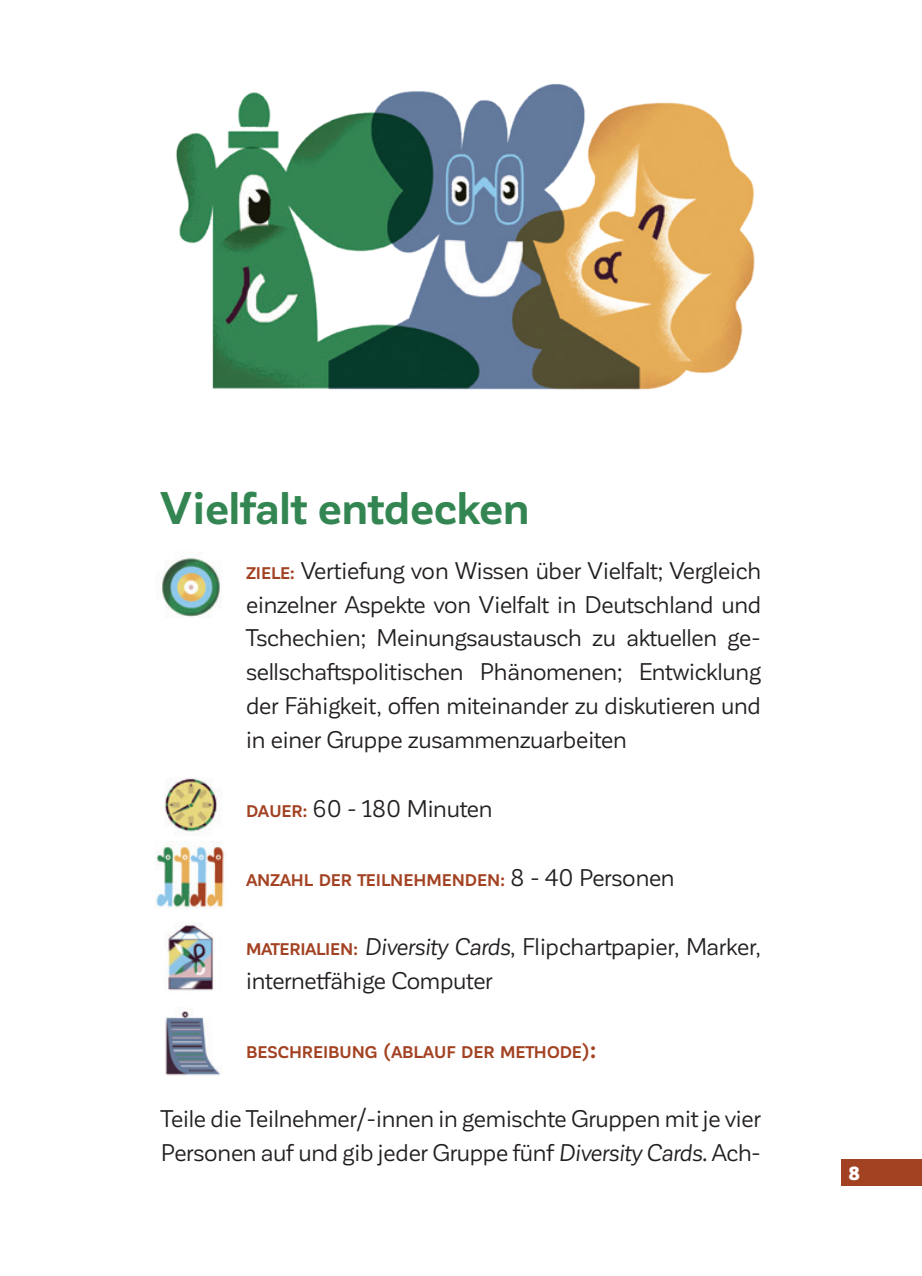
<style>
.page{position:relative;width:922px;height:1276px;background:#fff}
.page>*{position:absolute;margin:0;border:0;box-sizing:border-box;transform-origin:0 0}
.t1{font:700 45px "Corporative Sans";letter-spacing:-.01em;color:#338652}
.t2{font:23.75px/33.8px "Corporative Sans";letter-spacing:-.01em;color:#231f20}
.t3{font:900 18.75px "Corporative Sans";color:#fff}
.t4{font:700 16.75px "Corporative Sans";color:#a34222}
.s1{font-weight:700;font-size:16.75px;color:#a34222}
.s2{font-weight:700;font-size:17.5px;color:#a34222}
.s3{font-size:17.5px}
.s4{font-weight:400;font-size:23.75px;color:#231f20}
.s5{font-style:italic}
.s6{font-size:18.75px}
.s7{font-size:23.75px}
</style>
<div class="page">
<div style="left:841px;top:1159px;width:80px;height:27px;background:#a34222"></div>
<img style="left:176px;top:84px;width:579px;height:306px">
<img style="left:162px;top:558px;width:58px;height:59px">
<img style="left:164px;top:778px;width:58px;height:58px">
<img style="left:155px;top:842px;width:69px;height:67px">
<img style="left:165px;top:922px;width:49px;height:69px">
<img style="left:165px;top:1008px;width:57px;height:68px">
<h1 class="t1" style="left:161px;top:483px;width:370px">Vielfalt entdecken</h1>
<p class="t2" style="left:246px;top:554px;width:516px;text-align:justify"><span class="s1">ZIELE</span><span class="s2">:</span> Vertiefung von Wissen über Vielfalt; Vergleich einzelner Aspekte von Vielfalt in Deutschland und Tschechien; Meinungsaustausch zu aktuellen ge&shy;sellschaftspolitischen Phänomenen; Entwicklung der Fähigkeit, offen miteinander zu diskutieren und in einer Gruppe zusammenzuarbeiten</p>
<p class="t2" style="left:246px;top:792px;width:248px"><span class="s1">DAUER</span><span class="s2">:</span> 60 - 180 Minuten</p>
<p class="t4" style="left:246px;top:871px;width:430px">ANZAHL DER TEILNEHMENDEN<span class="s3">:</span> <span class="s4">8 - 40 Personen</span></p>
<p class="t2" style="left:246px;top:930px;width:516px"><span class="s1">MATERIALIEN</span><span class="s2">:</span> <span class="s5">Diversity Cards</span>, Flipchartpapier, Marker, internetfähige Computer</p>
<p class="t4" style="left:246px;top:1043px;width:352px">BESCHREIBUNG <span class="s6">(</span>ABLAUF DER METHODE<span class="s6">)</span><span class="s7">:</span></p>
<p class="t2" style="left:161px;top:1102px;width:601px">Teile die Teilnehmer/-innen in gemischte Gruppen mit je vier<br>Personen auf und gib jeder Gruppe fünf <span class="s5">Diversity Cards</span>. Ach-</p>
<p class="t3" style="left:848px;top:1163px;width:13px">8</p>
</div>
